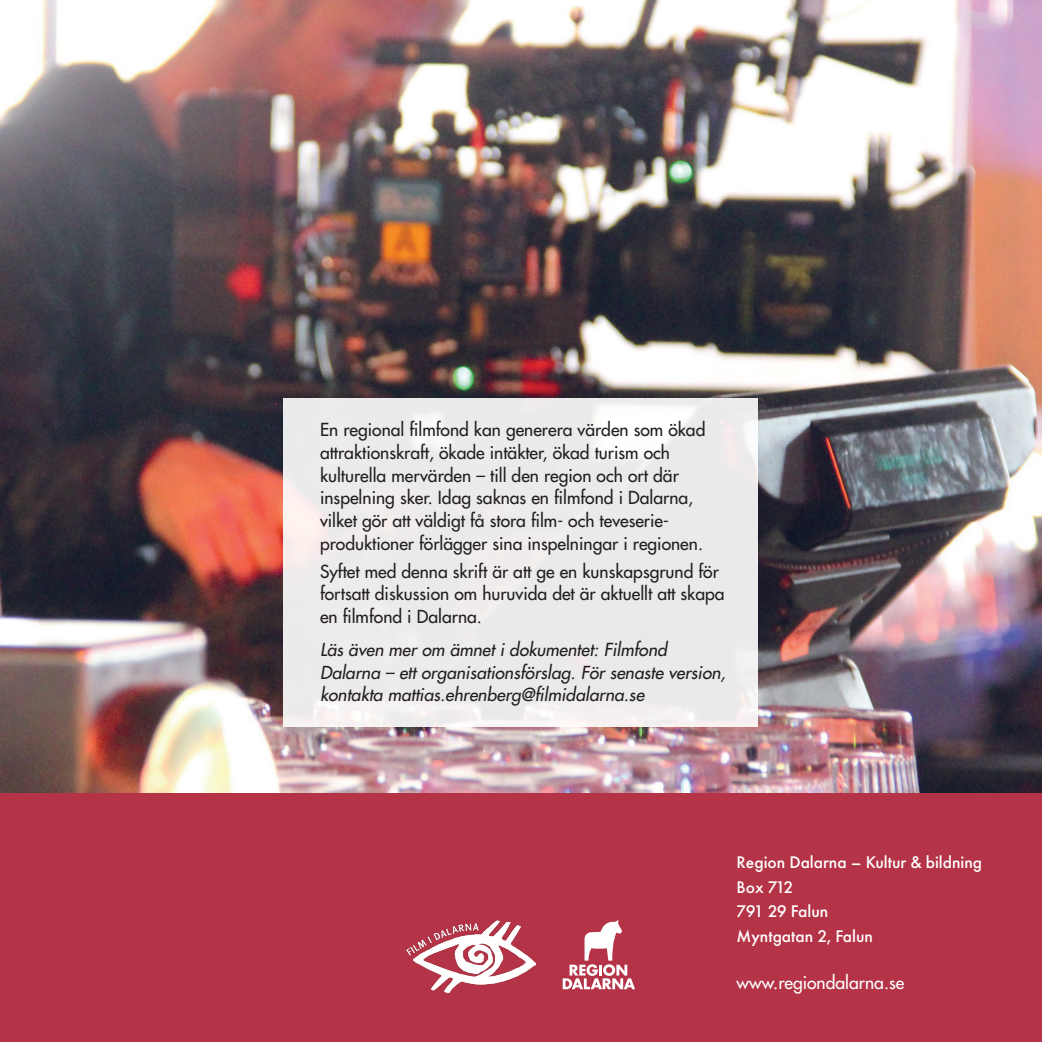
<style>
.page{position:relative;width:1042px;height:1042px;background:#fff}
.page>*{position:absolute;margin:0;border:0;box-sizing:border-box;transform-origin:0 0}
.baksidan_text{font:17.5px/22.8px "Futura";color:#231f20}
.baksidan_text-2{font:italic 17.5px/22.8px "Futura";color:#231f20}
.rubrik_3_small_bold{font:500 17.5px "Futura PT";color:#fff}
.bröd{font:17.5px "Futura";color:#fff}
.rubrik_3_small_bold-2{font:500 17.5px "Futura PT";letter-spacing:-.025em;color:#fff}
</style>
<div class="page">
<img style="left:0;top:0;width:1042px;height:794px">
<svg style="left:284px;top:398px;width:474px;height:328px;background:#ecebec"></svg>
<div style="left:0;top:794px;width:1042px;height:248px;background:#b43346"></div>
<svg style="left:563px;top:920px;width:72px;height:69px"></svg>
<img style="left:407px;top:920px;width:128px;height:72px">
<p class="baksidan_text" style="left:320px;top:418px;width:387px">En regional filmfond kan generera värden som ökad attraktionskraft, ökade intäkter, ökad turism och kulturella mervärden – till den region och ort där inspelning sker. Idag saknas en filmfond i Dalarna, vilket gör att väldigt få stora film- och teveserie&shy;produktioner förlägger sina inspelningar i regionen.</p>
<p class="baksidan_text" style="left:320px;top:560px;width:406px">Syftet med denna skrift är att ge en kunskapsgrund för fortsatt diskussion om huruvida det är aktuellt att skapa en filmfond i Dalarna.</p>
<p class="baksidan_text-2" style="left:320px;top:638px;width:407px">Läs även mer om ämnet i dokumentet: Filmfond<br>Dalarna – ett organisationsförslag. För senaste version, kontakta mattias.ehrenberg@filmidalarna.se</p>
<p class="rubrik_3_small_bold" style="left:736px;top:852px;width:247px">Region Dalarna – Kultur &amp; bildning</p>
<p class="rubrik_3_small_bold" style="left:736px;top:876px;width:58px">Box 712</p>
<p class="rubrik_3_small_bold-2" style="left:736px;top:901px;width:93px">791 29 Falun</p>
<p class="rubrik_3_small_bold" style="left:736px;top:925px;width:138px">Myntgatan 2, Falun</p>
<p class="bröd" style="left:736px;top:972px;width:169px">www.regiondalarna.se</p>
</div>
